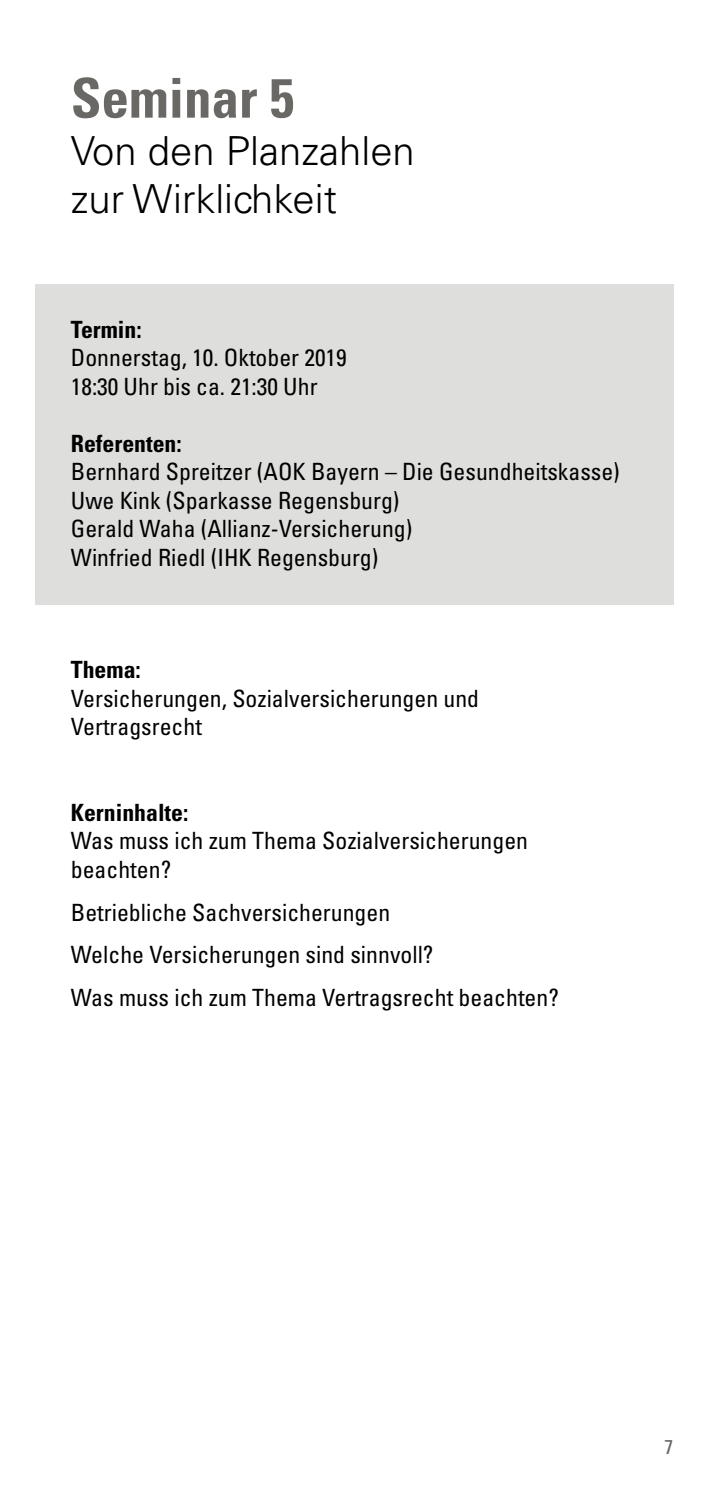
<style>
.page{position:relative;width:709px;height:1489px;background:#fff}
.page>*{position:absolute;margin:0;border:0;box-sizing:border-box;transform-origin:0 0}
.t1{font:700 condensed 55px "Univers LT";color:#6a6864}
.t2{font:300 40px/47.5px "Univers LT";color:#000}
.t3{font:condensed 23.75px/28.5px "Univers LT";color:#000}
.t4{font:700 condensed 23.75px "Univers LT";color:#000}
.t5{font:condensed 20px "Univers LT";color:#6a6864}
</style>
<div class="page">
<div style="left:35px;top:283px;width:638px;height:321px;background:#dededd"></div>
<h1 class="t1" style="left:71px;top:64px;width:225px">Seminar 5</h1>
<h2 class="t2" style="left:71px;top:127px;width:345px">Von den Planzahlen zur Wirklichkeit</h2>
<p class="t4" style="left:71px;top:315px;width:72px">Termin:</p>
<p class="t3" style="left:71px;top:343px;width:277px">Donnerstag, 10. Oktober 2019<br>18:30 Uhr bis ca. 21:30 Uhr</p>
<p class="t4" style="left:71px;top:429px;width:112px">Referenten:</p>
<p class="t3" style="left:71px;top:457px;width:550px">Bernhard Spreitzer (AOK Bayern – Die Gesundheitskasse)<br>Uwe Kink (Sparkasse Regensburg)<br>Gerald Waha (Allianz-Versicherung)<br>Winfried Riedl (IHK Regensburg)</p>
<p class="t4" style="left:71px;top:655px;width:71px">Thema:</p>
<p class="t3" style="left:71px;top:683px;width:410px">Versicherungen, Sozialversicherungen und<br>Vertragsrecht</p>
<p class="t4" style="left:71px;top:797px;width:119px">Kerninhalte:</p>
<p class="t3" style="left:71px;top:826px;width:459px">Was muss ich zum Thema Sozialversicherungen beachten?</p>
<p class="t3" style="left:71px;top:890px;width:489px;line-height:42.8px">Betriebliche Sachversicherungen<br>Welche Versicherungen sind sinnvoll?<br>Was muss ich zum Thema Vertragsrecht beachten?</p>
<p class="t5" style="left:664px;top:1433px;width:10px">7</p>
</div>
